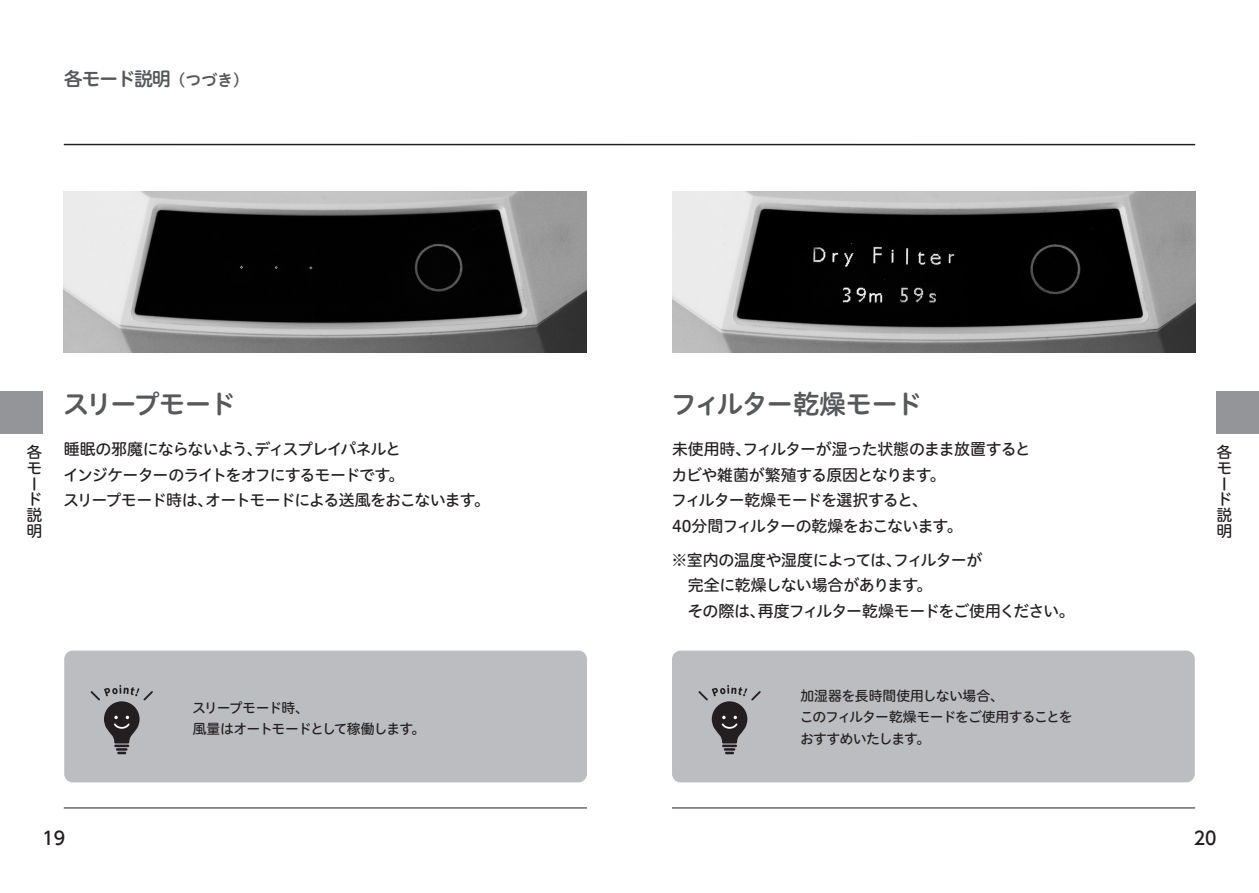
<style>
.page{position:relative;width:1259px;height:893px;background:#fff}
.page>*{position:absolute;margin:0;border:0;box-sizing:border-box;transform-origin:0 0}
.t1{font:26.55px "Hiragino UD Sans R Std W6";letter-spacing:-.06em;color:#57585a}
.t2{font:26.55px "Hiragino UD Sans R Std W6";letter-spacing:-.085em;color:#57585a}
.t3{font:19.2px "Hiragino UD Sans R Std W6";letter-spacing:-.08em;color:#57585a}
.t4{font:500 18px "UD Shin Go C Oniz Pr 6";color:#231f20}
.t5{font:15.9px/15.8px "Hiragino UD Sans R Std W5";letter-spacing:-.055em;color:#231f20}
.t6{font:13.8px/21.3px "Hiragino UD Sans R Std W5";letter-spacing:-.05em;color:#231f20}
.s1{font-size:15.9px}
</style>
<div class="page">
<hr style="left:64px;top:808px;width:523px;height:1px;background:#231f20">
<hr style="left:672px;top:808px;width:523px;height:1px;background:#231f20">
<hr style="left:64px;top:144px;width:1131px;height:1px;background:#231f20">
<img style="left:64px;top:191px;width:523px;height:162px">
<img style="left:672px;top:191px;width:523px;height:162px">
<div style="left:672px;top:651px;width:522px;height:131px;background:#bcbdc0;border-radius:9px"></div>
<div style="left:64px;top:651px;width:523px;height:131px;background:#bcbdc0;border-radius:9px"></div>
<svg style="left:698px;top:685px;width:63px;height:69px"></svg>
<svg style="left:90px;top:685px;width:63px;height:69px"></svg>
<div style="left:1216px;top:391px;width:43px;height:43px;background:#939598"></div>
<div style="left:0;top:391px;width:43px;height:43px;background:#939598"></div>
<p class="t3" style="left:64px;top:64px;width:187px">各モード説明<span class="s1">（つづき）</span></p>
<p class="t2" style="left:63px;top:383px;width:174px">スリープモード</p>
<p class="t5" style="left:63px;top:436px;width:428px;line-height:25.5px">睡眠の邪魔にならないよう、ディスプレイパネルと<br>インジケーターのライトをオフにするモードです。<br>スリープモード時は、オートモードによる送風をおこないます。</p>
<p class="t1" style="left:670px;top:383px;width:253px">フィルター乾燥モード</p>
<p class="t5" style="left:671px;top:436px;width:361px;line-height:25.5px">未使用時、フィルターが湿った状態のまま放置するとカビや雑菌が繁殖する原因となります。<br>フィルター乾燥モードを選択すると、<br>40分間フィルターの乾燥をおこないます。</p>
<p class="t5" style="left:671px;top:546px;width:405px;line-height:25.5px">※室内の温度や湿度によっては、フィルターが<br>　完全に乾燥しない場合があります。<br>　その際は、再度フィルター乾燥モードをご使用ください。</p>
<p class="t5" style="left:27px;top:444px;width:17px">各モード説明</p>
<p class="t5" style="left:1216px;top:444px;width:17px">各モード説明</p>
<p class="t6" style="left:192px;top:696px;width:235px">スリープモード時、<br>風量はオートモードとして稼働します。</p>
<p class="t6" style="left:799px;top:684px;width:274px">加湿器を長時間使用しない場合、<br>このフィルター乾燥モードをご使用することをおすすめいたします。</p>
<p class="t4" style="left:43px;top:824px;width:24px">19</p>
<p class="t4" style="left:1193px;top:824px;width:24px">20</p>
</div>
